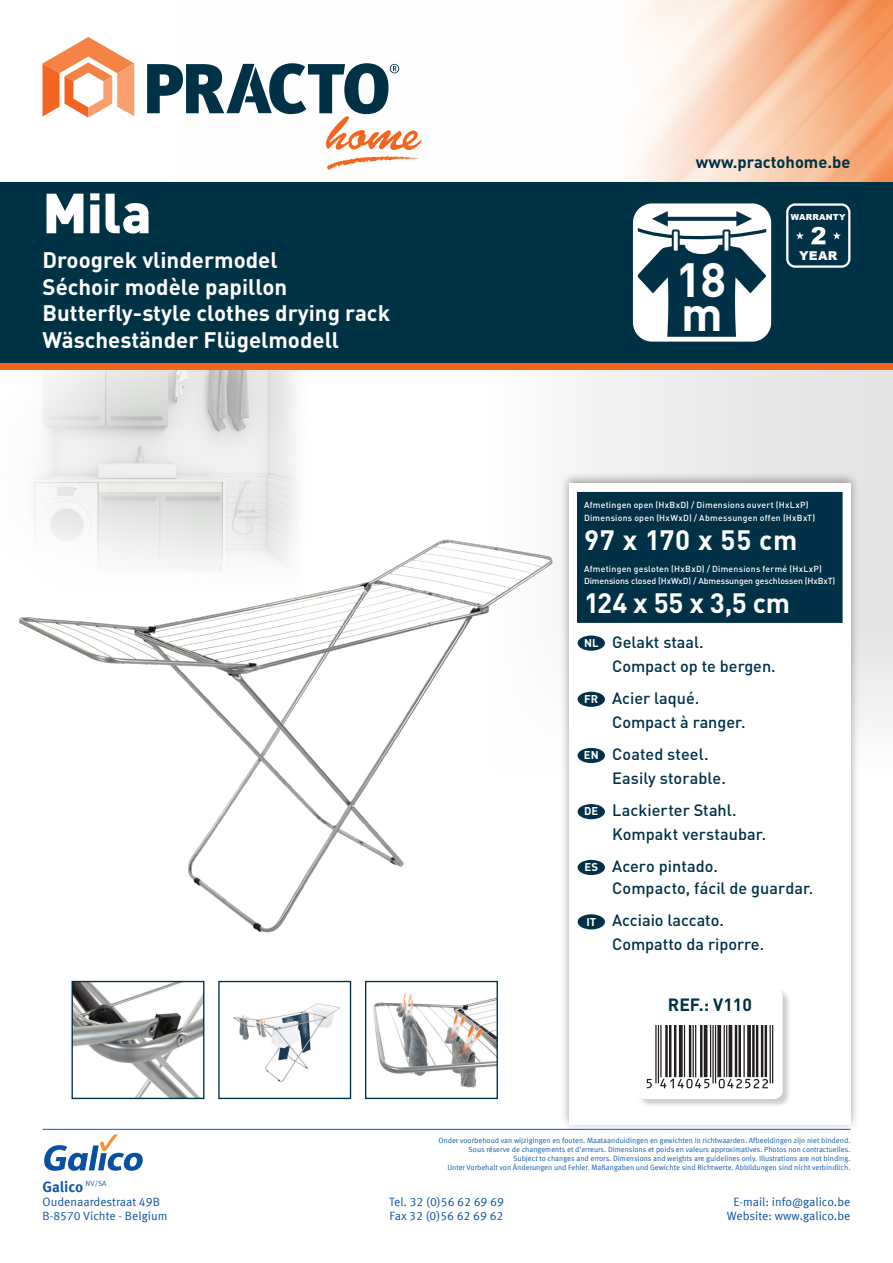
<style>
.page{position:relative;width:893px;height:1263px;background:#fff}
.page>*{position:absolute;margin:0;border:0;box-sizing:border-box;transform-origin:0 0}
.t1{font:900 55.65px "DIN Pro";color:#fff}
.t2{font:700 47.4px "DIN Pro";color:#fff}
.t3{font:700 27.75px "DIN Pro";letter-spacing:.005em;color:#fff}
.t4{font:700 22.2px "DIN Pro";color:#fff}
.t5{font:700 17.55px "DIN Pro";color:#003146}
.t6{font:700 16.5px "DIN Pro";color:#003246}
.t7{font:500 16.2px "DIN Pro";color:#003146}
.t8{font:700 15px "Meta Offc";letter-spacing:-.005em;color:#105aa9}
.t9{font:900 12.3px "Arial";color:#fff}
.t10{font:12px/14.4px "Meta Offc Norm";color:#0a50a2}
.t11{font:700 11.25px "DIN Pro";color:#fff}
.t12{font:500 8.7px "DIN Pro";letter-spacing:.025em;color:#fff}
.t13{font:500 8.7px "DIN Pro";letter-spacing:-.01em;color:#fff}
.t14{font:900 8.25px "Arial";letter-spacing:.02em;color:#fff}
.t15{font:7.5px/9px "Meta Offc Norm";color:#105aa9;text-align:right}
</style>
<div class="page">
<svg style="left:489px;top:369px;width:404px;height:351px"></svg>
<img style="left:0;top:369px;width:317px;height:58px">
<div style="left:560px;top:472px;width:300px;height:660px;background:#231f20;opacity:.39"></div>
<div style="left:569px;top:483px;width:281px;height:642px;background:#fff"></div>
<div style="left:637px;top:988px;width:154px;height:120px;background:#231f20;opacity:.23"></div>
<div style="left:637px;top:989px;width:146px;height:110px;background:#fff;border-radius:9px"></div>
<svg style="left:647px;top:1025px;width:126px;height:63px"></svg>
<div style="left:578px;top:492px;width:264px;height:130px;background:#003146"></div>
<div style="left:578px;top:492px;width:264px;height:131px;border:1px solid #003146"></div>
<img style="left:373px;top:1009px;width:123px;height:79px">
<div style="left:365px;top:981px;width:133px;height:118px;border:1px solid #003146"></div>
<img style="left:233px;top:1009px;width:106px;height:73px">
<div style="left:218px;top:981px;width:133px;height:118px;border:1px solid #003146"></div>
<img style="left:74px;top:1009px;width:128px;height:88px">
<div style="left:72px;top:981px;width:132px;height:118px;border:1px solid #003146"></div>
<div style="left:578px;top:748px;width:27px;height:15px;background:#003146;border-radius:50%"></div>
<div style="left:578px;top:635px;width:27px;height:16px;background:#003146;border-radius:50%"></div>
<div style="left:578px;top:860px;width:27px;height:15px;background:#003146;border-radius:50%"></div>
<div style="left:578px;top:914px;width:27px;height:15px;background:#003146;border-radius:50%"></div>
<div style="left:578px;top:692px;width:27px;height:15px;background:#003146;border-radius:50%"></div>
<div style="left:578px;top:804px;width:27px;height:15px;background:#003146;border-radius:50%"></div>
<img style="left:19px;top:427px;width:565px;height:582px">
<hr style="left:43px;top:1129px;width:807px;height:1px;background:#105aa9">
<svg style="left:44px;top:1134px;width:99px;height:37px"></svg>
<div style="left:0;top:182px;width:893px;height:181px;background:#003246"></div>
<img style="left:421px;top:0;width:472px;height:182px">
<div style="left:0;top:363px;width:893px;height:6px;background:#f36421"></div>
<svg style="left:43px;top:37px;width:91px;height:81px"></svg>
<svg style="left:327px;top:156px;width:92px;height:14px"></svg>
<svg style="left:147px;top:63px;width:274px;height:87px"></svg>
<div style="left:786px;top:203px;width:64px;height:65px;border:2px solid #fff;border-radius:8px"></div>
<svg style="left:811px;top:227px;width:14px;height:17px"></svg>
<svg style="left:833px;top:232px;width:8px;height:7px"></svg>
<svg style="left:796px;top:232px;width:8px;height:7px"></svg>
<svg style="left:639px;top:211px;width:126px;height:125px"></svg>
<div style="left:633px;top:203px;width:138px;height:139px;border:5px solid #fff;border-radius:17px"></div>
<p class="t1" style="left:43px;top:165px;width:110px">Mila</p>
<p class="t4" style="left:43px;top:241px;width:237px">Droogrek vlindermodel</p>
<p class="t4" style="left:43px;top:268px;width:246px">Séchoir modèle papillon</p>
<p class="t4" style="left:43px;top:295px;width:349px">Butterfly-style clothes drying rack</p>
<p class="t4" style="left:43px;top:321px;width:298px">Wäscheständer Flügelmodell</p>
<p class="t6" style="left:696px;top:148px;width:156px">www.practohome.be</p>
<p class="t2" style="left:676px;top:241px;width:52px">18</p>
<p class="t2" style="left:681px;top:275px;width:43px">m</p>
<p class="t14" style="left:791px;top:211px;width:56px">WARRANTY</p>
<p class="t9" style="left:799px;top:247px;width:40px">YEAR</p>
<p class="t12" style="left:584px;top:498px;width:226px">Afmetingen open (HxBxD) / Dimensions ouvert (HxLxP)</p>
<p class="t12" style="left:584px;top:511px;width:233px">Dimensions open (HxWxD) / Abmessungen offen (HxBxT)</p>
<p class="t3" style="left:584px;top:517px;width:215px">97 x 170 x 55 cm</p>
<p class="t12" style="left:584px;top:561px;width:239px">Afmetingen gesloten (HxBxD) / Dimensions fermé (HxLxP)</p>
<p class="t13" style="left:584px;top:574px;width:253px">Dimensions closed (HxWxD) / Abmessungen geschlossen (HxBxT)</p>
<p class="t3" style="left:584px;top:580px;width:208px">124 x 55 x 3,5 cm</p>
<p class="t11" style="left:584px;top:633px;width:16px">NL</p>
<p class="t7" style="left:612px;top:629px;width:93px">Gelakt staal.</p>
<p class="t7" style="left:612px;top:653px;width:165px">Compact op te bergen.</p>
<p class="t11" style="left:584px;top:689px;width:15px">FR</p>
<p class="t7" style="left:612px;top:685px;width:89px">Acier laqué.</p>
<p class="t7" style="left:612px;top:709px;width:135px">Compact à ranger.</p>
<p class="t11" style="left:584px;top:746px;width:16px">EN</p>
<p class="t7" style="left:612px;top:741px;width:98px">Coated steel.</p>
<p class="t7" style="left:612px;top:765px;width:115px">Easily storable.</p>
<p class="t11" style="left:584px;top:802px;width:16px">DE</p>
<p class="t7" style="left:612px;top:797px;width:126px">Lackierter Stahl.</p>
<p class="t7" style="left:612px;top:821px;width:156px">Kompakt verstaubar.</p>
<p class="t11" style="left:585px;top:858px;width:15px">ES</p>
<p class="t7" style="left:612px;top:853px;width:107px">Acero pintado.</p>
<p class="t7" style="left:612px;top:875px;width:203px">Compacto, fácil de guardar.</p>
<p class="t11" style="left:586px;top:912px;width:11px">IT</p>
<p class="t7" style="left:612px;top:907px;width:113px">Acciaio laccato.</p>
<p class="t7" style="left:612px;top:931px;width:154px">Compatto da riporre.</p>
<p class="t5" style="left:668px;top:990px;width:86px">REF.: V110</p>
<p class="t15" style="left:438px;top:1136px;width:413px">Onder voorbehoud van wijzigingen en fouten. Maataanduidingen en gewichten in richtwaarden. Afbeeldingen zijn niet bindend.<br>Sous réserve de changements et d’erreurs. Dimensions et poids en valeurs approximatives. Photos non contractuelles.<br>Subject to changes and errors. Dimensions and weights are guidelines only. Illus trations are not binding.<br>Unter Vorbehalt von Änderungen und Fehler. Maßangaben und Gewichte sind Richtwerte. Abbildungen sind nicht verbindlich.</p>
<h3 class="t8" style="left:43px;top:1177px;width:66px">Galico <sup>NV/SA</sup></h3>
<h3 class="t10" style="left:43px;top:1195px;width:126px">Oudenaardestraat 49B<br>B-8570 Vichte - Belgium</h3>
<h3 class="t10" style="left:389px;top:1195px;width:116px">Tel. 32 (0)56 62 69 69<br>Fax 32 (0)56 62 69 62</h3>
<h3 class="t10" style="left:727px;top:1195px;width:125px;text-align:center">E-mail: info@galico.be<br>Website: www.galico.be</h3>
</div>
